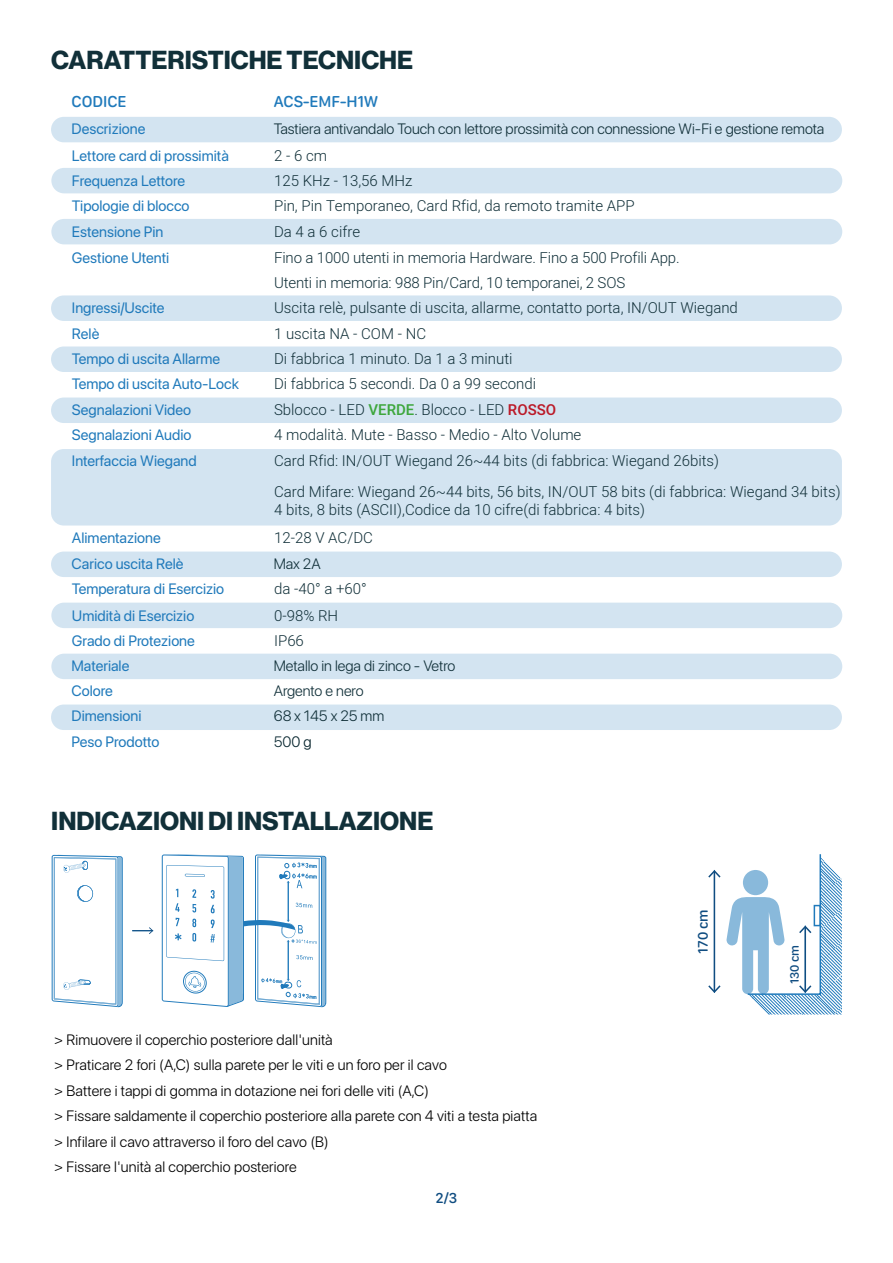
<style>
.page{position:relative;width:893px;height:1263px;background:#fff}
.page>*{position:absolute;margin:0;border:0;box-sizing:border-box;transform-origin:0 0}
.t1{font:25.5px "N Haas Grotesk DS Pro 75 Bd";color:#113039}
.t2{font:500 16.5px "SF Compact Rounded";color:#207abb}
.t3{font:300 15px/30.3px "Heebo";color:#113039}
.t4{font:15px/25.5px "SF Pro Display";color:#207abb}
.t5{font:300 15px/25.5px "SF Pro Display";letter-spacing:.01em;color:#000}
.t6{font:300 15px/25.5px "SF Pro Display";color:#113039}
.t7{font:500 15px "SF Compact Rounded";color:#104d81}
.t8{font:500 14.4px "SF Compact Rounded";color:#104d81}
.t9{font:500 12.6px "SF Compact Rounded";color:#104d81}
.s1{font-weight:500;color:#3ea73d}
.s2{font-weight:500;color:#bb1a28}
</style>
<div class="page">
<div style="left:51px;top:117px;width:791px;height:25px;background:#d3e4f1;border-radius:13px"></div>
<div style="left:51px;top:551px;width:791px;height:26px;background:#d3e4f1;border-radius:13px"></div>
<div style="left:51px;top:449px;width:791px;height:76px;background:#d3e4f1;border-radius:13px"></div>
<div style="left:51px;top:654px;width:791px;height:25px;background:#d3e4f1;border-radius:13px"></div>
<div style="left:51px;top:603px;width:791px;height:25px;background:#d3e4f1;border-radius:13px"></div>
<div style="left:51px;top:295px;width:791px;height:26px;background:#d3e4f1;border-radius:13px"></div>
<div style="left:51px;top:346px;width:791px;height:26px;background:#d3e4f1;border-radius:13px"></div>
<div style="left:51px;top:397px;width:791px;height:26px;background:#d3e4f1;border-radius:13px"></div>
<div style="left:51px;top:168px;width:791px;height:25px;background:#d3e4f1;border-radius:13px"></div>
<div style="left:51px;top:219px;width:791px;height:25px;background:#d3e4f1;border-radius:13px"></div>
<div style="left:51px;top:704px;width:791px;height:26px;background:#d3e4f1;border-radius:13px"></div>
<svg style="left:275px;top:736px;width:36px;height:13px"></svg>
<svg style="left:726px;top:854px;width:116px;height:160px"></svg>
<hr style="left:714px;top:871px;width:1px;height:120px;background:#104d81">
<svg style="left:708px;top:985px;width:12px;height:8px"></svg>
<svg style="left:708px;top:870px;width:12px;height:7px"></svg>
<svg style="left:132px;top:927px;width:21px;height:7px"></svg>
<svg style="left:162px;top:854px;width:164px;height:153px"></svg>
<svg style="left:52px;top:855px;width:71px;height:152px"></svg>
<h1 class="t1" style="left:51px;top:45px;width:363px">CARATTERISTICHE TECNICHE</h1>
<p class="t2" style="left:72px;top:92px;width:56px">CODICE</p>
<p class="t2" style="left:274px;top:92px;width:106px">ACS-EMF-H1W</p>
<p class="t6" style="left:274px;top:116px;width:552px">Tastiera antivandalo Touch con lettore prossimità con connessione Wi-Fi e gestione remota</p>
<p class="t4" style="left:72px;top:116px;width:75px">Descrizione</p>
<p class="t4" style="left:72px;top:143px;width:158px">Lettore card di prossimità</p>
<p class="t3" style="left:274px;top:140px;width:54px">2 - 6 cm</p>
<p class="t4" style="left:72px;top:193px;width:119px">Tipologie di blocco</p>
<p class="t4" style="left:72px;top:168px;width:115px">Frequenza Lettore</p>
<p class="t3" style="left:274px;top:166px;width:140px">125 KHz - 13,56 MHz</p>
<p class="t3" style="left:274px;top:191px;width:362px">Pin, Pin Temporaneo, Card Rfid, da remoto tramite APP</p>
<p class="t4" style="left:72px;top:219px;width:99px">Estensione Pin<br>Gestione Utenti</p>
<p class="t3" style="left:274px;top:216px;width:88px">Da 4 a 6 cifre</p>
<p class="t3" style="left:274px;top:244px;width:407px;line-height:25.5px">Fino a 1000 utenti in memoria Hardware. Fino a 500 Profili App.<br>Utenti in memoria: 988 Pin/Card, 10 temporanei, 2 SOS</p>
<p class="t4" style="left:72px;top:295px;width:94px">Ingressi/Uscite</p>
<p class="t3" style="left:274px;top:293px;width:465px">Uscita relè, pulsante di uscita, allarme, contatto porta, IN/OUT Wiegand</p>
<p class="t4" style="left:72px;top:346px;width:150px">Tempo di uscita Allarme</p>
<p class="t3" style="left:274px;top:343px;width:240px">Di fabbrica 1 minuto. Da 1 a 3 minuti</p>
<p class="t4" style="left:72px;top:371px;width:168px">Tempo di uscita Auto-Lock</p>
<p class="t3" style="left:274px;top:368px;width:264px">Di fabbrica 5 secondi. Da 0 a 99 secondi</p>
<p class="t4" style="left:72px;top:397px;width:121px">Segnalazioni Video</p>
<p class="t3" style="left:274px;top:395px;width:284px">Sblocco - LED <span class="s1">VERDE</span>. Blocco - LED <span class="s2">ROSSO</span></p>
<p class="t4" style="left:72px;top:423px;width:121px">Segnalazioni Audio</p>
<p class="t3" style="left:274px;top:420px;width:309px">4 modalità. Mute - Basso - Medio - Alto Volume</p>
<p class="t4" style="left:72px;top:448px;width:126px">Interfaccia Wiegand</p>
<p class="t3" style="left:274px;top:445px;width:568px">Card Rfid: IN/OUT Wiegand 26~44 bits (di fabbrica: Wiegand 26bits)<br>Card Mifare: Wiegand 26~44 bits, 56 bits, IN/OUT 58 bits (di fabbrica: Wiegand 34 bits)</p>
<p class="t3" style="left:274px;top:494px;width:373px">4 bits, 8 bits (ASCII),Codice da 10 cifre(di fabbrica: 4 bits)</p>
<p class="t3" style="left:274px;top:318px;width:153px">1 uscita NA - COM - NC</p>
<p class="t4" style="left:72px;top:321px;width:29px">Relè</p>
<p class="t4" style="left:72px;top:525px;width:90px">Alimentazione</p>
<p class="t3" style="left:274px;top:522px;width:100px">12-28 V AC/DC</p>
<p class="t4" style="left:72px;top:551px;width:113px">Carico uscita Relè</p>
<p class="t6" style="left:274px;top:551px;width:48px">Max 2A</p>
<p class="t4" style="left:72px;top:576px;width:154px">Temperatura di Esercizio</p>
<p class="t3" style="left:274px;top:575px;width:94px;line-height:26.5px">da -40° a +60°<br>0-98% RH</p>
<p class="t4" style="left:72px;top:628px;width:124px">Grado di Protezione</p>
<p class="t3" style="left:274px;top:626px;width:31px">IP66</p>
<p class="t4" style="left:72px;top:603px;width:124px">Umidità di Esercizio</p>
<p class="t4" style="left:72px;top:653px;width:59px">Materiale</p>
<p class="t4" style="left:72px;top:703px;width:89px">Dimensioni<br>Peso Prodotto</p>
<p class="t6" style="left:274px;top:653px;width:183px">Metallo in lega di zinco - Vetro</p>
<p class="t4" style="left:72px;top:678px;width:43px">Colore</p>
<p class="t6" style="left:274px;top:678px;width:112px">Argento e nero<br>68 x 145 x 25 mm<br>500 g</p>
<h1 class="t1" style="left:51px;top:806px;width:384px">INDICAZIONI DI INSTALLAZIONE</h1>
<p class="t5" style="left:54px;top:1027px;width:484px">&gt; Rimuovere il coperchio posteriore dall'unità<br>&gt; Praticare 2 fori (A,C) sulla parete per le viti e un foro per il cavo<br>&gt; Battere i tappi di gomma in dotazione nei fori delle viti (A,C)<br>&gt; Fissare saldamente il coperchio posteriore alla parete con 4 viti a testa piatta &gt; Infilare il cavo attraverso il foro del cavo (B)<br>&gt; Fissare l'unità al coperchio posteriore</p>
<p class="t7" style="left:436px;top:1189px;width:23px">2/3</p>
<p class="t8" style="left:695px;top:954px;width:46px;rotate:-90deg">170 cm</p>
<p class="t9" style="left:787px;top:984px;width:41px;rotate:-90deg">130 cm</p>
</div>
